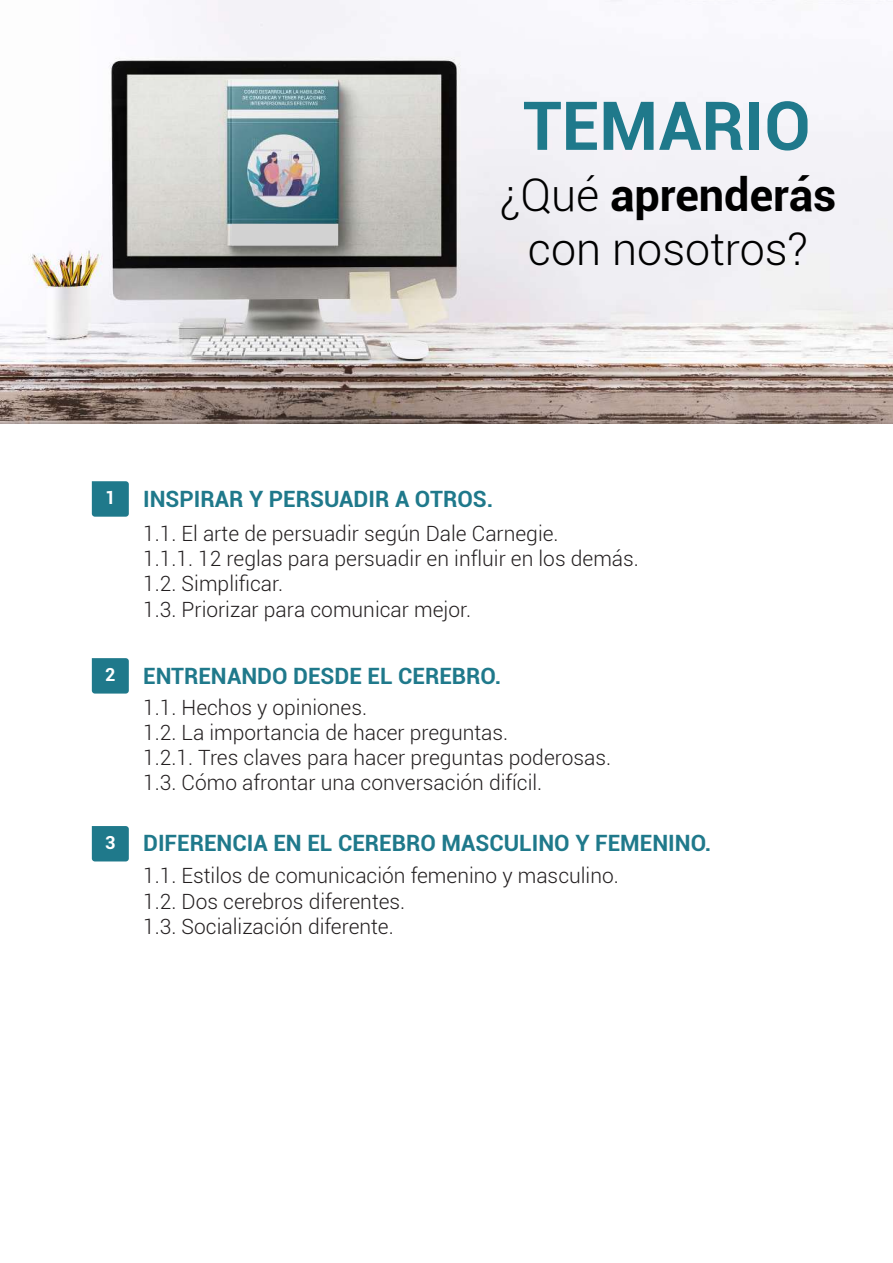
<style>
.page{position:relative;width:893px;height:1263px;background:#fff}
.page>*{position:absolute;margin:0;border:0;box-sizing:border-box;transform-origin:0 0}
.t1{font:700 67.5px "Roboto";color:#1f798b}
.t2{font:300 45px/54px "Roboto";color:#000;text-align:center}
.t3{font:700 22.5px "Roboto";color:#1f798b}
.t4{font:300 21px/25.2px "Roboto";color:#231f20}
.t5{font:700 18px "Roboto";color:#fff}
.s1{font-weight:700}
.s2{font-size:18px;color:#fff}
</style>
<div class="page">
<svg style="left:92px;top:481px;width:37px;height:36px"></svg>
<svg style="left:92px;top:658px;width:37px;height:35px"></svg>
<img style="left:0;top:0;width:893px;height:423px">
<div style="left:232px;top:224px;width:106px;height:21px;background:#d2d2d2"></div>
<svg style="left:92px;top:826px;width:37px;height:35px"></svg>
<h1 class="t1" style="left:523px;top:78px;width:289px">TEMARIO</h1>
<h2 class="t2" style="left:500px;top:167px;width:338px">¿Qué <span class="s1">aprenderás </span>con nosotros?</h2>
<p class="t5" style="left:105px;top:485px;width:12px">1</p>
<p class="t5" style="left:105px;top:662px;width:12px">2</p>
<p class="t3" style="left:143px;top:483px;width:352px">INSPIRAR Y PERSUADIR A OTROS.</p>
<p class="t4" style="left:143px;top:520px;width:497px">1.1. El arte de persuadir según Dale Carnegie.<br>1.1.1. 12 reglas para persuadir en influir en los demás.<br>1.2. Simplificar.<br>1.3. Priorizar para comunicar mejor.</p>
<p class="t3" style="left:143px;top:660px;width:360px">ENTRENANDO DESDE EL CEREBRO.</p>
<p class="t4" style="left:143px;top:694px;width:469px">1.1. Hechos y opiniones.<br>1.2. La importancia de hacer preguntas.<br>1.2.1. Tres claves para hacer preguntas poderosas.<br>1.3. Cómo afrontar una conversación difícil.</p>
<p class="t3" style="left:105px;top:827px;width:608px"><span class="s2">3</span> DIFERENCIA EN EL CEREBRO MASCULINO Y FEMENINO.</p>
<p class="t4" style="left:143px;top:863px;width:477px">1.1. Estilos de comunicación femenino y masculino.<br>1.2. Dos cerebros diferentes.<br>1.3. Socialización diferente.</p>
</div>
